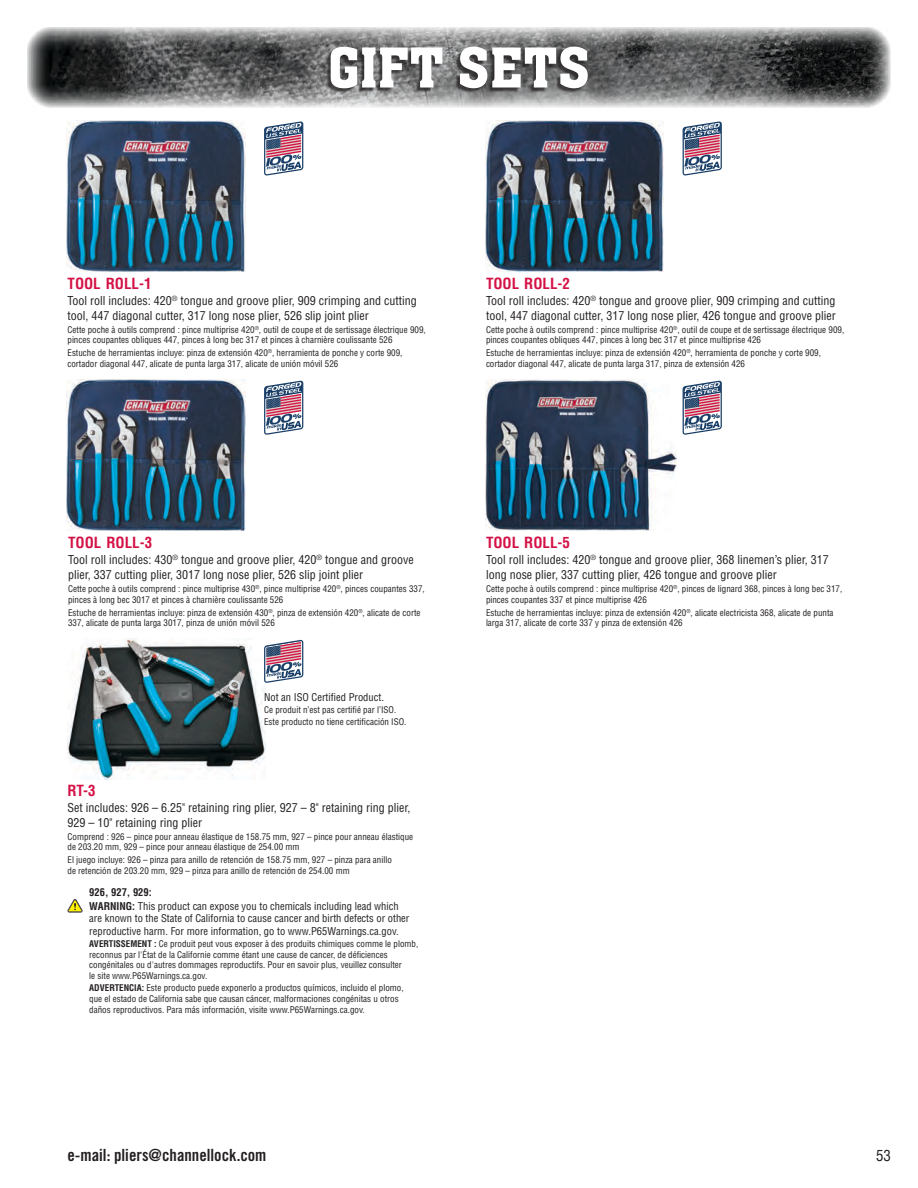
<style>
.page{position:relative;width:918px;height:1188px;background:#fff}
.page>*{position:absolute;margin:0;border:0;box-sizing:border-box;transform-origin:0 0}
.t1{font:60px "Aachen Medium Plain";letter-spacing:.01em;color:#fff}
.t2{font:16.8px "Trade Gothic Bold Cond Twenty";color:#231f20}
.t3{font:700 condensed 15px "Helvetica";color:#d41145}
.t4{font:condensed 15px "Helvetica";color:#231f20}
.t5{font:condensed 12px/14.4px "Helvetica";color:#231f20}
.t6{font:condensed 10.5px/13.6px "Helvetica";color:#231f20}
.t7{font:condensed 9px/10.8px "Helvetica";color:#231f20}
.s1{font-weight:700}
</style>
<div class="page">
<img style="left:68px;top:638px;width:197px;height:141px">
<img style="left:67px;top:121px;width:179px;height:150px">
<img style="left:485px;top:120px;width:179px;height:152px">
<img style="left:67px;top:380px;width:178px;height:151px">
<img style="left:27px;top:27px;width:864px;height:81px">
<div style="left:326px;top:48px;width:260px;height:45px;background:#231f20;opacity:.75"></div>
<svg style="left:264px;top:122px;width:39px;height:54px"></svg>
<svg style="left:683px;top:122px;width:39px;height:54px"></svg>
<svg style="left:264px;top:381px;width:39px;height:54px"></svg>
<svg style="left:264px;top:640px;width:39px;height:43px"></svg>
<svg style="left:68px;top:899px;width:15px;height:14px"></svg>
<img style="left:485px;top:380px;width:191px;height:151px">
<svg style="left:683px;top:381px;width:39px;height:54px"></svg>
<h1 class="t1" style="left:328px;top:32px;width:264px">GIFT SETS</h1>
<h3 class="t3" style="left:68px;top:274px;width:86px">TOOL ROLL-1</h3>
<h3 class="t5" style="left:68px;top:294px;width:351px">Tool roll includes: 420<sup>®</sup> tongue and groove plier, 909 crimping and cutting tool, 447 diagonal cutter, 317 long nose plier, 526 slip joint plier</h3>
<p class="t7" style="left:68px;top:324px;width:360px">Cette poche à outils comprend : pince multiprise 420<sup>®</sup>, outil de coupe et de sertissage électrique 909, pinces coupantes obliques 447, pinces à long bec 317 et pinces à charnière coulissante 526</p>
<p class="t7" style="left:68px;top:348px;width:337px">Estuche de herramientas incluye: pinza de extensión 420<sup>®</sup>, herramienta de ponche y corte 909, cortador diagonal 447, alicate de punta larga 317, alicate de unión móvil 526</p>
<h3 class="t3" style="left:486px;top:274px;width:86px">TOOL ROLL-2</h3>
<h3 class="t5" style="left:486px;top:294px;width:351px">Tool roll includes: 420<sup>®</sup> tongue and groove plier, 909 crimping and cutting tool, 447 diagonal cutter, 317 long nose plier, 426 tongue and groove plier</h3>
<p class="t7" style="left:486px;top:324px;width:360px">Cette poche à outils comprend : pince multiprise 420<sup>®</sup>, outil de coupe et de sertissage électrique 909, pinces coupantes obliques 447, pinces à long bec 317 et pince multiprise 426</p>
<p class="t7" style="left:486px;top:348px;width:337px">Estuche de herramientas incluye: pinza de extensión 420<sup>®</sup>, herramienta de ponche y corte 909, cortador diagonal 447, alicate de punta larga 317, pinza de extensión 426</p>
<h3 class="t3" style="left:68px;top:533px;width:86px">TOOL ROLL-3</h3>
<h3 class="t5" style="left:68px;top:553px;width:347px">Tool roll includes: 430<sup>®</sup> tongue and groove plier, 420<sup>®</sup> tongue and groove plier, 337 cutting plier, 3017 long nose plier, 526 slip joint plier</h3>
<p class="t7" style="left:68px;top:583px;width:358px">Cette poche à outils comprend : pince multiprise 430<sup>®</sup>, pince multiprise 420<sup>®</sup>, pinces coupantes 337, pinces à long bec 3017 et pinces à charnière coulissante 526</p>
<p class="t7" style="left:68px;top:607px;width:354px">Estuche de herramientas incluye: pinza de extensión 430<sup>®</sup>, pinza de extensión 420<sup>®</sup>, alicate de corte<br>337, alicate de punta larga 3017, pinza de unión móvil 526</p>
<p class="t6" style="left:264px;top:690px;width:121px">Not an ISO Certified Product.</p>
<p class="t7" style="left:264px;top:703px;width:144px;line-height:11.9px">Ce produit n’est pas certifié par l’ISO.<br>Este producto no tiene certificación ISO.</p>
<h3 class="t3" style="left:68px;top:781px;width:30px">RT-3</h3>
<h3 class="t5" style="left:68px;top:801px;width:345px">Set includes: 926 – 6.25" retaining ring plier, 927 – 8" retaining ring plier,<br>929 – 10" retaining ring plier</h3>
<p class="t7" style="left:68px;top:831px;width:347px">Comprend : 926 – pince pour anneau élastique de 158.75 mm, 927 – pince pour anneau élastique de 203.20 mm, 929 – pince pour anneau élastique de 254.00 mm</p>
<p class="t7" style="left:68px;top:855px;width:326px">El juego incluye: 926 – pinza para anillo de retención de 158.75 mm, 927 – pinza para anillo de retención de 203.20 mm, 929 – pinza para anillo de retención de 254.00 mm</p>
<p class="t6" style="left:89px;top:885px;width:311px"><span class="s1">926, 927, 929:<br>WARNING:</span> This product can expose you to chemicals including lead which</p>
<p class="t6" style="left:89px;top:912px;width:322px;line-height:12.6px">are known to the State of California to cause cancer and birth defects or other reproductive harm. For more information, go to www.P65Warnings.ca.gov.</p>
<p class="t7" style="left:89px;top:938px;width:330px"><span class="s1">AVERTISSEMENT :</span> Ce produit peut vous exposer à des produits chimiques comme le plomb, reconnus par l'État de la Californie comme étant une cause de cancer, de déficiences congénitales ou d'autres dommages reproductifs. Pour en savoir plus, veuillez consulter<br>le site www.P65Warnings.ca.gov.</p>
<p class="t7" style="left:89px;top:982px;width:316px"><span class="s1">ADVERTENCIA:</span> Este producto puede exponerlo a productos químicos, incluido el plomo, que el estado de California sabe que causan cáncer, malformaciones congénitas u otros daños reproductivos. Para más información, visite www.P65Warnings.ca.gov.</p>
<h3 class="t3" style="left:486px;top:533px;width:86px">TOOL ROLL-5</h3>
<h3 class="t5" style="left:486px;top:553px;width:344px">Tool roll includes: 420<sup>®</sup> tongue and groove plier, 368 linemen’s plier, 317 long nose plier, 337 cutting plier, 426 tongue and groove plier</h3>
<p class="t7" style="left:486px;top:583px;width:358px">Cette poche à outils comprend : pince multiprise 420<sup>®</sup>, pinces de lignard 368, pinces à long bec 317, pinces coupantes 337 et pince multiprise 426</p>
<p class="t7" style="left:486px;top:607px;width:349px">Estuche de herramientas incluye: pinza de extensión 420<sup>®</sup>, alicate electricista 368, alicate de punta larga 317, alicate de corte 337 y pinza de extensión 426</p>
<h2 class="t2" style="left:68px;top:1145px;width:201px">e-mail: pliers@channellock.com</h2>
<h3 class="t4" style="left:876px;top:1146px;width:16px">53</h3>
</div>
